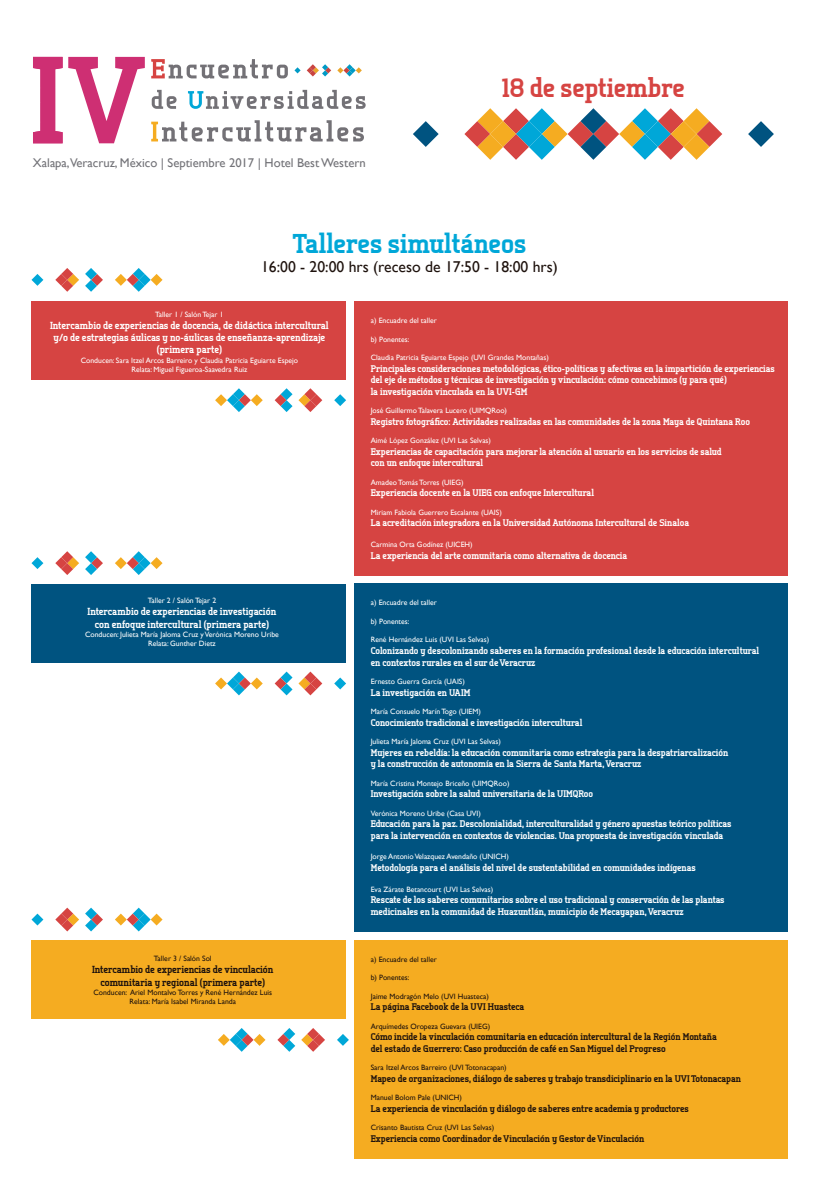
<style>
.page{position:relative;width:819px;height:1197px;background:#fff}
.page>*{position:absolute;margin:0;border:0;box-sizing:border-box;transform-origin:0 0}
.t1{font:800 27.21px "Tertre";color:#00a7d8}
.t2{font:800 26.6px "Tertre";color:#d64442}
.t3{font:15.66px "Gill Sans";color:#1e120d}
.t4{font:12.6px "Gill Sans";color:#727277}
.t5{font:800 10.24px/12.3px "Tertre";color:#fff;text-align:center}
.t6{font:800 10.24px/12.3px "Tertre";color:#1e120d;text-align:center}
.t7{font:800 9.62px/11.5px "Tertre";color:#fff}
.t8{font:800 9.62px/11.5px "Tertre";color:#1e120d}
.t9{font:7.7px/9.3px "Gill Sans";color:#fff;text-align:center}
.t10{font:7.7px/9.3px "Gill Sans";color:#1e120d;text-align:center}
</style>
<div class="page">
<svg style="left:413px;top:121px;width:26px;height:26px"></svg>
<svg style="left:748px;top:121px;width:26px;height:26px"></svg>
<svg style="left:464px;top:108px;width:258px;height:52px"></svg>
<div style="left:354px;top:584px;width:434px;height:348px;background:#005380"></div>
<div style="left:32px;top:584px;width:314px;height:79px;background:#005380"></div>
<div style="left:354px;top:940px;width:434px;height:218px;background:#f5ac21"></div>
<div style="left:32px;top:940px;width:314px;height:79px;background:#f5ac21"></div>
<div style="left:32px;top:301px;width:314px;height:79px;background:#d64442"></div>
<div style="left:354px;top:301px;width:434px;height:275px;background:#d64442"></div>
<svg style="left:215px;top:388px;width:48px;height:24px"></svg>
<svg style="left:275px;top:388px;width:47px;height:24px"></svg>
<svg style="left:334px;top:394px;width:12px;height:12px"></svg>
<svg style="left:115px;top:268px;width:48px;height:24px"></svg>
<svg style="left:85px;top:268px;width:18px;height:24px"></svg>
<svg style="left:55px;top:268px;width:24px;height:24px"></svg>
<svg style="left:32px;top:274px;width:11px;height:12px"></svg>
<svg style="left:218px;top:1028px;width:48px;height:24px"></svg>
<svg style="left:277px;top:1028px;width:18px;height:24px"></svg>
<svg style="left:301px;top:1028px;width:24px;height:24px"></svg>
<svg style="left:337px;top:1034px;width:12px;height:12px"></svg>
<svg style="left:115px;top:908px;width:48px;height:23px"></svg>
<svg style="left:85px;top:908px;width:18px;height:23px"></svg>
<svg style="left:55px;top:908px;width:24px;height:23px"></svg>
<svg style="left:32px;top:914px;width:11px;height:12px"></svg>
<svg style="left:215px;top:672px;width:48px;height:23px"></svg>
<svg style="left:275px;top:672px;width:47px;height:23px"></svg>
<svg style="left:334px;top:678px;width:12px;height:11px"></svg>
<svg style="left:115px;top:551px;width:48px;height:24px"></svg>
<svg style="left:85px;top:551px;width:18px;height:24px"></svg>
<svg style="left:55px;top:551px;width:24px;height:24px"></svg>
<svg style="left:32px;top:557px;width:11px;height:12px"></svg>
<svg style="left:151px;top:59px;width:137px;height:19px"></svg>
<svg style="left:152px;top:90px;width:25px;height:19px"></svg>
<svg style="left:188px;top:90px;width:178px;height:19px"></svg>
<svg style="left:151px;top:120px;width:213px;height:21px"></svg>
<svg style="left:33px;top:57px;width:112px;height:86px"></svg>
<svg style="left:337px;top:64px;width:25px;height:13px"></svg>
<svg style="left:307px;top:64px;width:24px;height:13px"></svg>
<svg style="left:294px;top:67px;width:7px;height:6px"></svg>
<h3 class="t4" style="left:33px;top:155px;width:334px">Xalapa,Veracruz, México | Septiembre 2017 | Hotel Best Western</h3>
<h2 class="t2" style="left:502px;top:71px;width:184px">18 de septiembre</h2>
<h1 class="t1" style="left:293px;top:226px;width:235px">Talleres simultáneos</h1>
<h3 class="t3" style="left:261px;top:257px;width:298px">16:00 - 20:00 hrs (receso de 17:50 - 18:00 hrs)</h3>
<p class="t9" style="left:155px;top:309px;width:70px">Taller 1 / Salón Tejar 1</p>
<p class="t5" style="left:50px;top:319px;width:280px">Intercambio de experiencias de docencia, de didáctica intercultural y/o de estrategias áulicas y no-áulicas de enseñanza-aprendizaje (primera parte)</p>
<p class="t9" style="left:81px;top:355px;width:219px">Conducen: Sara Itzel Arcos Barreiro y Claudia Patricia Eguiarte Espejo<br>Relata: Miguel Figueroa-Saavedra Ruiz</p>
<p class="t9" style="left:148px;top:596px;width:70px">Taller 2 / Salón Tejar 2</p>
<p class="t5" style="left:88px;top:605px;width:190px">Intercambio de experiencias de investigación con enfoque intercultural (primera parte)</p>
<p class="t9" style="left:85px;top:630px;width:195px">Conducen: Julieta María Jaloma Cruz y Verónica Moreno Uribe<br>Relata: Gunther Dietz</p>
<p class="t10" style="left:154px;top:954px;width:59px">Taller 3 / Salón Sol</p>
<p class="t6" style="left:92px;top:963px;width:183px">Intercambio de experiencias de vinculación comunitaria y regional (primera parte)</p>
<p class="t10" style="left:93px;top:988px;width:180px">Conducen: Ariel Montalvo Torres y René Hernández Luis<br>Relata: María Isabel Miranda Landa</p>
<p class="t9" style="left:371px;top:316px;width:68px">a) Encuadre del taller</p>
<p class="t9" style="left:371px;top:334px;width:40px">b) Ponentes:</p>
<p class="t9" style="left:371px;top:353px;width:180px">Claudia Patricia Eguiarte Espejo (UVI Grandes Montañas)</p>
<p class="t7" style="left:371px;top:362px;width:405px">Principales consideraciones metodológicas, ético-políticas y afectivas en la impartición de experiencias del eje de métodos y técnicas de investigación y vinculación: cómo concebimos (y para qué)<br>la investigación vinculada en la UVI-GM</p>
<p class="t9" style="left:371px;top:406px;width:138px">José Guillermo Talavera Lucero (UIMQRoo)</p>
<p class="t7" style="left:371px;top:415px;width:381px">Registro fotográfico: Actividades realizadas en las comunidades de la zona Maya de Quintana Roo</p>
<p class="t9" style="left:371px;top:436px;width:122px">Aimé López González (UVI Las Selvas)</p>
<p class="t7" style="left:371px;top:445px;width:353px">Experiencias de capacitación para mejorar la atención al usuario en los servicios de salud con un enfoque intercultural</p>
<p class="t9" style="left:371px;top:477px;width:94px">Amadeo Tomás Torres (UIEG)</p>
<p class="t7" style="left:371px;top:487px;width:225px">Experiencia docente en la UIEG con enfoque Intercultural</p>
<p class="t9" style="left:371px;top:507px;width:133px">Miriam Fabiola Guerrero Escalante (UAIS)</p>
<p class="t7" style="left:371px;top:517px;width:320px">La acreditación integradora en la Universidad Autónoma Intercultural de Sinaloa</p>
<p class="t9" style="left:371px;top:540px;width:103px">Carmina Orta Godínez (UICEH)</p>
<p class="t7" style="left:371px;top:549px;width:258px">La experiencia del arte comunitaria como alternativa de docencia</p>
<p class="t9" style="left:371px;top:598px;width:68px">a) Encuadre del taller</p>
<p class="t9" style="left:371px;top:617px;width:40px">b) Ponentes:</p>
<p class="t9" style="left:371px;top:635px;width:120px">René Hernández Luis (UVI Las Selvas)</p>
<p class="t7" style="left:371px;top:645px;width:390px">Colonizando y descolonizando saberes en la formación profesional desde la educación intercultural en contextos rurales en el sur de Veracruz</p>
<p class="t9" style="left:371px;top:677px;width:96px">Ernesto Guerra García (UAIS)</p>
<p class="t7" style="left:371px;top:686px;width:101px">La investigación en UAIM</p>
<p class="t9" style="left:371px;top:707px;width:112px">María Consuelo Marín Togo (UIEM)</p>
<p class="t7" style="left:371px;top:716px;width:213px">Conocimiento tradicional e investigación intercultural</p>
<p class="t9" style="left:371px;top:737px;width:132px">Julieta María Jaloma Cruz (UVI Las Selvas)</p>
<p class="t7" style="left:371px;top:746px;width:359px">Mujeres en rebeldía: la educación comunitaria como estrategia para la despatriarcalización y la construcción de autonomía en la Sierra de Santa Marta, Veracruz</p>
<p class="t9" style="left:371px;top:778px;width:140px">María Cristina Montejo Briceño (UIMQRoo)</p>
<p class="t7" style="left:371px;top:788px;width:224px">Investigación sobre la salud universitaria de la UIMQRoo</p>
<p class="t9" style="left:371px;top:808px;width:112px">Verónica Moreno Uribe (Casa UVI)</p>
<p class="t7" style="left:371px;top:818px;width:362px">Educación para la paz. Descolonialidad, interculturalidad y género apuestas teórico políticas para la intervención en contextos de violencias. Una propuesta de investigación vinculada</p>
<p class="t9" style="left:371px;top:852px;width:140px">Jorge Antonio Velazquez Avendaño (UNICH)</p>
<p class="t7" style="left:371px;top:862px;width:326px">Metodología para el análisis del nivel de sustentabilidad en comunidades indígenas</p>
<p class="t9" style="left:371px;top:884px;width:124px">Eva Zárate Betancourt (UVI Las Selvas)</p>
<p class="t7" style="left:371px;top:894px;width:355px">Rescate de los saberes comunitarios sobre el uso tradicional y conservación de las plantas medicinales en la comunidad de Huazuntlán, municipio de Mecayapan, Veracruz</p>
<p class="t10" style="left:371px;top:955px;width:68px">a) Encuadre del taller</p>
<p class="t10" style="left:371px;top:973px;width:40px">b) Ponentes:</p>
<p class="t10" style="left:371px;top:992px;width:120px">Jaime Modragón Melo (UVI Huasteca)</p>
<p class="t8" style="left:371px;top:1001px;width:155px">La página Facebook de la UVI Huasteca</p>
<p class="t10" style="left:371px;top:1022px;width:121px">Arquímedes Oropeza Guevara (UIEG)</p>
<p class="t8" style="left:371px;top:1031px;width:348px">Cómo incide la vinculación comunitaria en educación intercultural de la Región Montaña del estado de Guerrero: Caso producción de café en San Miguel del Progreso</p>
<p class="t10" style="left:371px;top:1063px;width:137px">Sara Itzel Arcos Barreiro (UVI Totonacapan)</p>
<p class="t8" style="left:371px;top:1073px;width:372px">Mapeo de organizaciones, diálogo de saberes y trabajo transdiciplinario en la UVI Totonacapan</p>
<p class="t10" style="left:371px;top:1093px;width:93px">Manuel Bolom Pale (UNICH)</p>
<p class="t8" style="left:371px;top:1103px;width:320px">La experiencia de vinculación y diálogo de saberes entre academia y productores</p>
<p class="t10" style="left:371px;top:1123px;width:125px">Crisanto Bautista Cruz (UVI Las Selvas)</p>
<p class="t8" style="left:371px;top:1133px;width:275px">Experiencia como Coordinador de Vinculación y Gestor de Vinculación</p>
</div>
